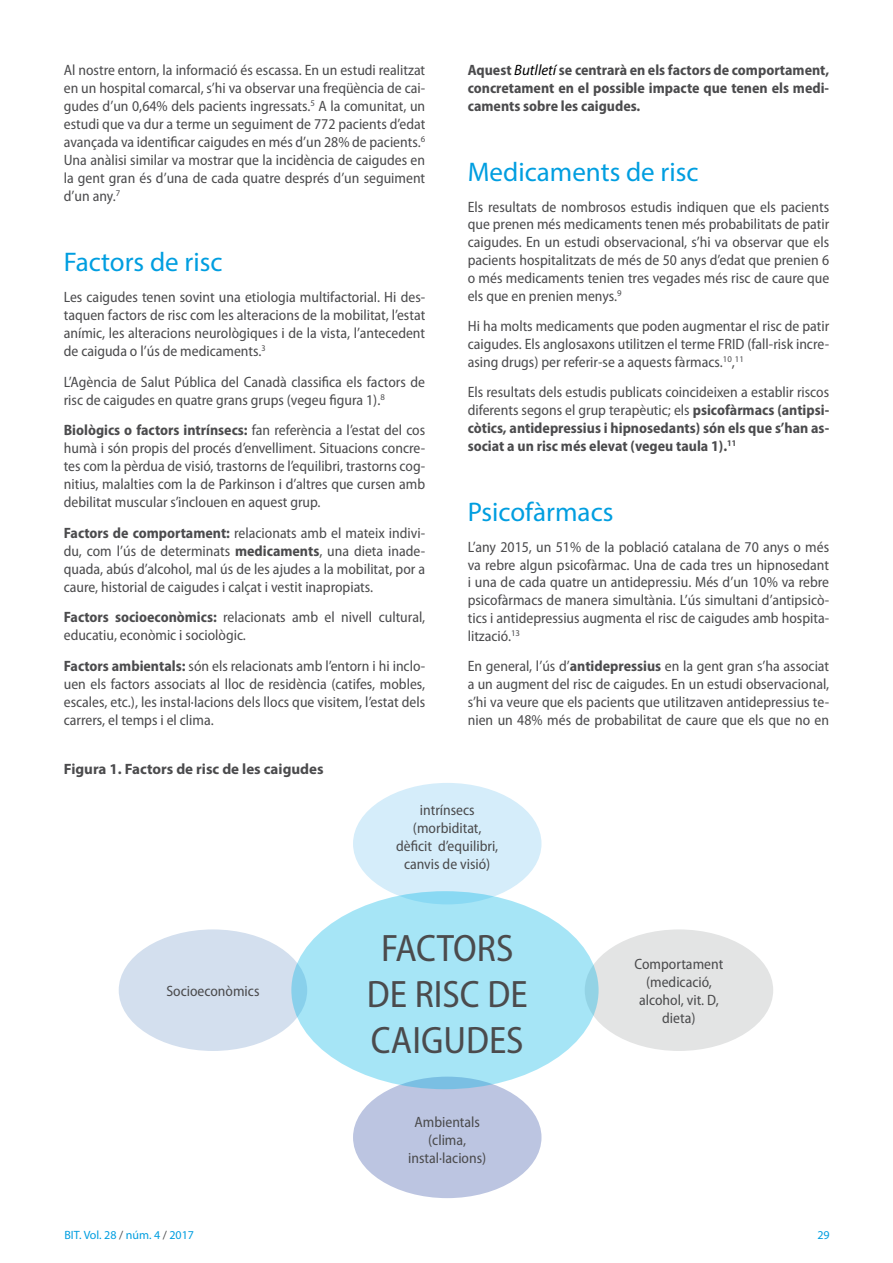
<style>
.page{position:relative;width:893px;height:1263px;background:#fff}
.page>*{position:absolute;margin:0;border:0;box-sizing:border-box;transform-origin:0 0}
.t1{font:semi-condensed 38.4px/46px "Myriad Pro";color:#4b4b4d;text-align:center}
.t2{font:27px "Myriad Pro";color:#009ee0}
.t3{font:semi-condensed 15px/18px "Myriad Pro";color:#4b4b4d;text-align:justify}
.t4{font:700 semi-condensed 15px/17.9px "Myriad Pro";color:#4b4b4d;text-align:justify}
.t5{font:700 15px "Myriad Pro";color:#4b4b4d}
.t6{font:12px "Myriad Pro";color:#009ee0}
.s1{font-weight:700}
.s2{font-weight:400;font-style:italic;font-stretch:normal;color:#000}
.s3{font-weight:400}
.s4{color:#4b4b4d}
</style>
<div class="page">
<div style="left:119px;top:929px;width:188px;height:122px;background:#d3dfee;border-radius:50%"></div>
<div style="left:585px;top:929px;width:188px;height:122px;background:#e3e4e4;border-radius:50%"></div>
<div style="left:353px;top:783px;width:188px;height:121px;background:#d5edfa;border-radius:50%"></div>
<div style="left:353px;top:1076px;width:188px;height:122px;background:#bcc5e1;border-radius:50%"></div>
<div style="left:291px;top:891px;width:308px;height:198px;background:#a6e5f6;border-radius:50%"></div>
<p class="t3" style="left:64px;top:61px;width:363px">Al nostre entorn, la informació és escassa. En un estudi realitzat en un hospital comarcal, s’hi va observar una freqüència de cai&shy;gudes d’un 0,64% dels pacients ingressats.<sup>5</sup> A la comunitat, un estudi que va dur a terme un seguiment de 772 pacients d’edat avançada va identificar caigudes en més d’un 28% de pacients.<sup>6<br></sup>Una anàlisi similar va mostrar que la incidència de caigudes en la gent gran és d’una de cada quatre després d’un seguiment d’un any.<sup>7</sup></p>
<h2 class="t2" style="left:64px;top:246px;width:160px">Factors de risc</h2>
<p class="t3" style="left:64px;top:288px;width:363px">Les caigudes tenen sovint una etiologia multifactorial. Hi des&shy;taquen factors de risc com les alteracions de la mobilitat, l’estat anímic, les alteracions neurològiques i de la vista, l’antecedent de caiguda o l’ús de medicaments.<sup>3</sup></p>
<p class="t3" style="left:64px;top:373px;width:363px">L’Agència de Salut Pública del Canadà classifica els factors de risc de caigudes en quatre grans grups (vegeu figura 1).<sup>8</sup></p>
<p class="t3" style="left:64px;top:422px;width:363px"><span class="s1">Biològics o factors intrínsecs:</span> fan referència a l’estat del cos humà i són propis del procés d’envelliment. Situacions concre&shy;tes com la pèrdua de visió, trastorns de l’equilibri, trastorns cog&shy;nitius, malalties com la de Parkinson i d’altres que cursen amb debilitat muscular s’inclouen en aquest grup.</p>
<p class="t3" style="left:64px;top:524px;width:363px"><span class="s1">Factors de comportament:</span> relacionats amb el mateix indivi&shy;du, com l’ús de determinats <span class="s1">medicaments</span>, una dieta inade&shy;quada, abús d’alcohol, mal ús de les ajudes a la mobilitat, por a caure, historial de caigudes i calçat i vestit inapropiats.</p>
<p class="t3" style="left:64px;top:609px;width:363px"><span class="s1">Factors socioeconòmics:</span> relacionats amb el nivell cultural, educatiu, econòmic i sociològic.</p>
<p class="t3" style="left:64px;top:657px;width:363px"><span class="s1">Factors ambientals:</span> són els relacionats amb l’entorn i hi inclo&shy;uen els factors associats al lloc de residència (catifes, mobles, escales, etc.), les instal·lacions dels llocs que visitem, l’estat dels carrers, el temps i el clima.</p>
<p class="t5" style="left:64px;top:760px;width:261px">Figura 1. Factors de risc de les caigudes</p>
<p class="t4" style="left:468px;top:61px;width:363px">Aquest <span class="s2">Butlletí</span> se centrarà en els factors de comportament, concretament en el possible impacte que tenen els medi&shy;caments sobre les caigudes.</p>
<h2 class="t2" style="left:468px;top:155px;width:232px">Medicaments de risc</h2>
<p class="t3" style="left:468px;top:198px;width:363px">Els resultats de nombrosos estudis indiquen que els pacients que prenen més medicaments tenen més probabilitats de patir caigudes. En un estudi observacional, s’hi va observar que els pacients hospitalitzats de més de 50 anys d’edat que prenien 6 o més medicaments tenien tres vegades més risc de caure que els que en prenien menys.<sup>9</sup></p>
<p class="t3" style="left:468px;top:318px;width:363px">Hi ha molts medicaments que poden augmentar el risc de patir caigudes. Els anglosaxons utilitzen el terme FRID (fall-risk incre&shy;asing drugs) per referir-se a aquests fàrmacs.<sup>10</sup>,<sup>11</sup></p>
<p class="t4" style="left:468px;top:384px;width:363px"><span class="s3">Els resultats dels estudis publicats coincideixen a establir riscos diferents segons el grup terapèutic; els</span> psicofàrmacs (antipsi&shy;còtics, antidepressius i hipnosedants) són els que s’han as&shy;sociat a un risc més elevat (vegeu taula 1).<sup>11</sup></p>
<h2 class="t2" style="left:468px;top:496px;width:147px">Psicofàrmacs</h2>
<p class="t3" style="left:468px;top:538px;width:363px">L’any 2015, un 51% de la població catalana de 70 anys o més va rebre algun psicofàrmac. Una de cada tres un hipnosedant i una de cada quatre un antidepressiu. Més d’un 10% va rebre psicofàrmacs de manera simultània. L’ús simultani d’antipsicò&shy;tics i antidepressius augmenta el risc de caigudes amb hospita&shy;lització.<sup>13</sup></p>
<p class="t3" style="left:468px;top:658px;width:363px">En general, l’ús d’<span class="s1">antidepressius</span> en la gent gran s’ha associat a un augment del risc de caigudes. En un estudi observacional, s’hi va veure que els pacients que utilitzaven antidepressius te&shy;nien un 48% més de probabilitat de caure que els que no en</p>
<p class="t3" style="left:166px;top:982px;width:95px">Socioeconòmics</p>
<p class="t3" style="left:396px;top:802px;width:104px;text-align:center">intrínsecs (morbiditat, dèficit d’equilibri, canvis de visió)</p>
<h1 class="t1" style="left:367px;top:926px;width:162px">FACTORS<br>DE RISC DE<br>CAIGUDES</h1>
<p class="t3" style="left:408px;top:1114px;width:80px;text-align:center">Ambientals (clima, instal·lacions)</p>
<p class="t3" style="left:635px;top:956px;width:90px;text-align:center">Comportament (medicació, alcohol, vit. D, dieta)</p>
<p class="t6" style="left:64px;top:1227px;width:131px">BIT. Vol. 28 <span class="s4">/</span> núm. 4 <span class="s4">/</span> 2017</p>
<p class="t6" style="left:817px;top:1227px;width:14px">29</p>
</div>
